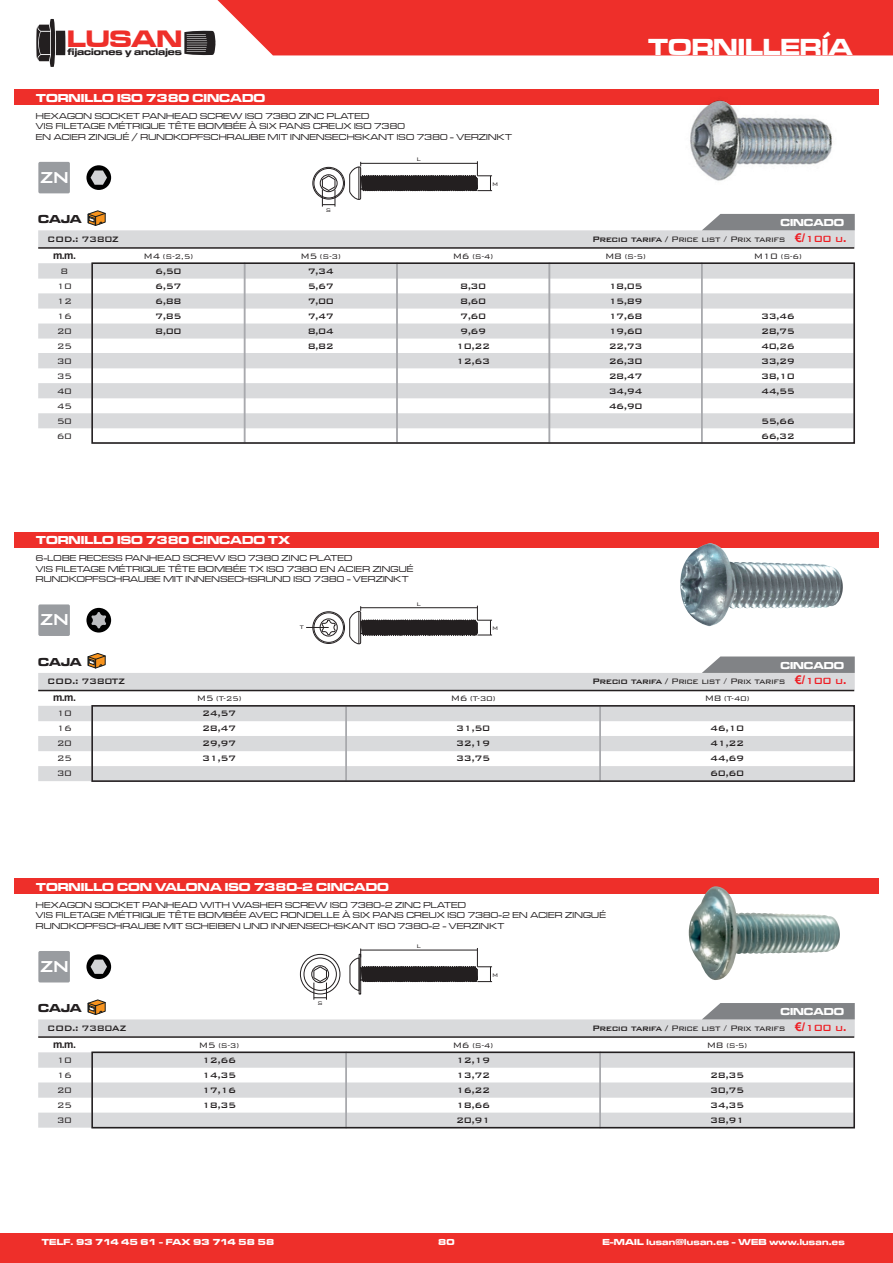
<style>
.page{position:relative;width:893px;height:1263px;background:#fff}
.page>*{position:absolute;margin:0;border:0;box-sizing:border-box;transform-origin:0 0}
.t1{font:24.6px "Microgramma D Bold Exte";color:#ee2f2a}
.t2{font:24px "Microgramma D Bold Exte";color:#fff}
.t3{font:500 21.3px "Bank Gothic BT";color:#fff}
.t4{font:700 expanded 12px "Microgramma DOT";color:#fff}
.t5{font:700 expanded 12px "Microgramma DOT";color:#231f20}
.t6{font:500 10.5px/15px "Bank Gothic BT";letter-spacing:-.05em;color:#231f20;text-align:justify}
.t7{font:300 10.5px/15px "Bank Gothic BT";letter-spacing:-.05em;color:#231f20;text-align:justify}
.t8{font:700 expanded 10.5px "Microgramma DOT";color:#fff}
.t9{font:700 10.5px "Arial";color:#231f20}
.t10{font:9.9px "Microgramma D Bold Exte";color:#231f20}
.t11{font:500 expanded 9px/10.5px "Microgramma DOT";letter-spacing:.025em;color:#231f20}
.t12{font:300 9px "Bank Gothic BT";color:#231f20}
.t13{font:9px "Microgramma D Bold Exte";letter-spacing:.025em;color:#fff}
.t14{font:300 6.9px "Bank Gothic BT";color:#231f20}
.s1{font-weight:500}
.s2{font-family:"Arial";font-weight:700;font-size:12px;color:#ee1d23}
.s3{font-weight:500;font-size:12px;color:#ee1d23}
.s4{font-size:10.5px}
</style>
<div class="page">
<svg style="left:184px;top:0;width:709px;height:55px;background:#eb3d38"></svg>
<svg style="left:36px;top:19px;width:29px;height:48px"></svg>
<div style="left:0;top:1233px;width:893px;height:30px;background:#ee2f2a"></div>
<div style="left:14px;top:89px;width:864px;height:16px;background:#ee2f2a"></div>
<div style="left:38px;top:162px;width:32px;height:31px;background:#999ca0;border-radius:2px"></div>
<div style="left:86px;top:165px;width:25px;height:25px;background:#000;border-radius:50%"></div>
<svg style="left:91px;top:170px;width:16px;height:15px"></svg>
<svg style="left:87px;top:210px;width:19px;height:16px"></svg>
<img style="left:690px;top:100px;width:143px;height:81px">
<svg style="left:38px;top:230px;width:817px;height:198px;fill:#d9dadc"></svg>
<div style="left:244px;top:262px;width:154px;height:182px;border:2px solid #a8a9ad"></div>
<div style="left:396px;top:262px;width:154px;height:182px;border:2px solid #a8a9ad"></div>
<div style="left:549px;top:262px;width:153px;height:182px;border:2px solid #a8a9ad"></div>
<div style="left:91px;top:262px;width:764px;height:182px;border:2px solid #231f20"></div>
<hr style="left:38px;top:247px;width:816px;height:2px;background:#231f20">
<div style="left:312px;top:167px;width:33px;height:32px;border:1px solid #231f20;border-radius:50%"></div>
<div style="left:314px;top:168px;width:30px;height:30px;border:1px solid #231f20;border-radius:50%"></div>
<svg style="left:349px;top:161px;width:143px;height:39px"></svg>
<div style="left:320px;top:174px;width:17px;height:18px;border:1px solid #231f20;border-radius:50%"></div>
<svg style="left:322px;top:175px;width:14px;height:32px"></svg>
<svg style="left:702px;top:214px;width:153px;height:16px;background:#888a8d"></svg>
<div style="left:14px;top:532px;width:864px;height:16px;background:#ee2f2a"></div>
<div style="left:38px;top:604px;width:32px;height:32px;background:#999ca0;border-radius:2px"></div>
<svg style="left:87px;top:653px;width:19px;height:16px"></svg>
<svg style="left:38px;top:673px;width:817px;height:108px;fill:#d9dadc"></svg>
<div style="left:91px;top:705px;width:764px;height:77px;border:2px solid #231f20"></div>
<hr style="left:38px;top:690px;width:816px;height:1px;background:#231f20">
<img style="left:680px;top:543px;width:163px;height:83px">
<div style="left:86px;top:608px;width:25px;height:24px;background:#000;border-radius:50%"></div>
<svg style="left:91px;top:612px;width:15px;height:16px"></svg>
<svg style="left:702px;top:656px;width:153px;height:17px;background:#8c8e91"></svg>
<div style="left:312px;top:611px;width:33px;height:33px;border:1px solid #231f20;border-radius:50%"></div>
<div style="left:314px;top:613px;width:30px;height:29px;border:1px solid #231f20;border-radius:50%"></div>
<svg style="left:349px;top:606px;width:143px;height:38px"></svg>
<div style="left:320px;top:618px;width:18px;height:18px;border:1px solid #231f20;border-radius:50%"></div>
<svg style="left:306px;top:616px;width:30px;height:19px"></svg>
<div style="left:14px;top:878px;width:864px;height:16px;background:#ee2f2a"></div>
<div style="left:38px;top:951px;width:32px;height:31px;background:#999ca0;border-radius:2px"></div>
<svg style="left:87px;top:999px;width:19px;height:16px"></svg>
<svg style="left:38px;top:1019px;width:817px;height:109px;fill:#d9dadc"></svg>
<div style="left:91px;top:1051px;width:764px;height:77px;border:2px solid #231f20"></div>
<hr style="left:38px;top:1036px;width:816px;height:2px;background:#231f20">
<img style="left:689px;top:886px;width:151px;height:94px">
<div style="left:86px;top:954px;width:25px;height:25px;background:#000;border-radius:50%"></div>
<svg style="left:91px;top:959px;width:16px;height:15px"></svg>
<svg style="left:702px;top:1003px;width:153px;height:16px;background:#898a8d"></svg>
<div style="left:300px;top:954px;width:40px;height:40px;border:1px solid #231f20;border-radius:50%"></div>
<div style="left:304px;top:958px;width:33px;height:32px;border:1px solid #231f20;border-radius:50%"></div>
<div style="left:311px;top:965px;width:18px;height:18px;border:1px solid #231f20;border-radius:50%"></div>
<svg style="left:313px;top:966px;width:14px;height:34px"></svg>
<div style="left:359px;top:954px;width:2px;height:40px;border:1px solid #231f20"></div>
<svg style="left:349px;top:948px;width:143px;height:43px"></svg>
<h1 class="t1" style="left:67px;top:22px;width:117px">LUSAN</h1>
<p class="t10" style="left:67px;top:45px;width:116px">fijaciones y anclajes</p>
<h2 class="t2" style="left:648px;top:31px;width:205px">TORNILLERÍA</h2>
<h3 class="t4" style="left:36px;top:90px;width:231px">TORNILLO ISO 7380 CINCADO</h3>
<p class="t11" style="left:36px;top:110px;width:477px">HEXAGON SOCKET PANHEAD SCREW ISO 7380 ZINC PLATED<br>VIS FILETAGE MÉTRIQUE TÊTE BOMBÉE À SIX PANS CREUX ISO 7380<br>EN ACIER ZINGUÉ / RUNDKOPFSCHRAUBE MIT INNENSECHSKANT ISO 7380 - VERZINKT</p>
<h3 class="t3" style="left:39px;top:166px;width:32px">ZN</h3>
<h3 class="t5" style="left:38px;top:211px;width:45px">CAJA</h3>
<p class="t9" style="left:53px;top:248px;width:24px">m.m.</p>
<p class="t7" style="left:57px;top:263px;width:17px;text-align:center">8<br>10<br>12<br>16<br>20<br>25<br>30<br>35<br>40<br>45<br>50<br>60</p>
<p class="t14" style="left:416px;top:156px;width:6px">L</p>
<p class="t14" style="left:492px;top:180px;width:8px">M</p>
<p class="t14" style="left:326px;top:206px;width:7px">S</p>
<p class="t8" style="left:780px;top:215px;width:65px">CINCADO</p>
<p class="t6" style="left:47px;top:231px;width:73px">COD.: 7380Z</p>
<p class="t7" style="left:592px;top:231px;width:256px"><span class="s1">Precio tarifa /</span> Price list / Prix tarifs <span class="s2">€/</span><span class="s3">100 u.</span></p>
<p class="t12" style="left:453px;top:251px;width:42px"><span class="s4">M6</span> (S-4)</p>
<p class="t6" style="left:456px;top:278px;width:35px;text-align:center">8,30<br>8,60<br>7,60<br>9,69<br>10,22<br>12,63</p>
<p class="t12" style="left:143px;top:251px;width:51px"><span class="s4">M4</span> (S-2,5)</p>
<p class="t6" style="left:155px;top:263px;width:28px">6,50<br>6,57<br>6,88<br>7,85<br>8,00</p>
<p class="t12" style="left:754px;top:251px;width:50px"><span class="s4">M10</span> (S-6)</p>
<p class="t12" style="left:300px;top:251px;width:42px"><span class="s4">M5</span> (S-3)</p>
<p class="t6" style="left:308px;top:263px;width:28px">7,34<br>5,67<br>7,00<br>7,47<br>8,04<br>8,82</p>
<p class="t12" style="left:605px;top:251px;width:42px"><span class="s4">M8</span> (S-5)</p>
<p class="t6" style="left:609px;top:278px;width:35px">18,05<br>15,89<br>17,68<br>19,60<br>22,73<br>26,30<br>28,47<br>34,94<br>46,90</p>
<p class="t6" style="left:761px;top:308px;width:35px">33,46<br>28,75<br>40,26<br>33,29<br>38,10<br>44,55</p>
<p class="t6" style="left:761px;top:413px;width:35px">55,66<br>66,32</p>
<h3 class="t4" style="left:36px;top:532px;width:255px">TORNILLO ISO 7380 CINCADO TX</h3>
<p class="t11" style="left:36px;top:553px;width:379px">6-LOBE RECESS PANHEAD SCREW ISO 7380 ZINC PLATED<br>VIS FILETAGE MÉTRIQUE TÊTE BOMBÉE TX ISO 7380 EN ACIER ZINGUÉ<br>RUNDKOPFSCHRAUBE MIT INNENSECHSRUND ISO 7380 - VERZINKT</p>
<h3 class="t3" style="left:39px;top:608px;width:32px">ZN</h3>
<h3 class="t5" style="left:38px;top:653px;width:45px">CAJA</h3>
<p class="t9" style="left:53px;top:691px;width:24px">m.m.</p>
<p class="t7" style="left:57px;top:706px;width:17px">10<br>16<br>20<br>25<br>30</p>
<p class="t14" style="left:416px;top:600px;width:6px">L</p>
<p class="t14" style="left:300px;top:623px;width:6px">T</p>
<p class="t14" style="left:492px;top:624px;width:8px">M</p>
<p class="t8" style="left:780px;top:658px;width:65px">CINCADO</p>
<p class="t6" style="left:47px;top:674px;width:79px">COD.: 7380TZ</p>
<p class="t7" style="left:592px;top:674px;width:256px"><span class="s1">Precio tarifa /</span> Price list / Prix tarifs <span class="s2">€/</span><span class="s3">100 u.</span></p>
<p class="t12" style="left:451px;top:694px;width:46px"><span class="s4">M6</span> (T-30)</p>
<p class="t6" style="left:456px;top:721px;width:35px">31,50<br>32,19<br>33,75</p>
<p class="t12" style="left:705px;top:694px;width:46px"><span class="s4">M8</span> (T-40)</p>
<p class="t6" style="left:710px;top:721px;width:35px">46,10<br>41,22<br>44,69<br>60,60</p>
<p class="t12" style="left:197px;top:694px;width:46px"><span class="s4">M5</span> (T-25)</p>
<p class="t6" style="left:202px;top:706px;width:35px">24,57<br>28,47<br>29,97<br>31,57</p>
<h3 class="t4" style="left:36px;top:879px;width:354px">TORNILLO CON VALONA ISO 7380-2 CINCADO</h3>
<p class="t11" style="left:36px;top:899px;width:571px">HEXAGON SOCKET PANHEAD WITH WASHER SCREW ISO 7380-2 ZINC PLATED<br>VIS FILETAGE MÉTRIQUE TÊTE BOMBÉE AVEC RONDELLE À SIX PANS CREUX ISO 7380-2 EN ACIER ZINGUÉ<br>RUNDKOPFSCHRAUBE MIT SCHEIBEN UND INNENSECHSKANT ISO 7380-2 - VERZINKT</p>
<h3 class="t3" style="left:39px;top:955px;width:32px">ZN</h3>
<h3 class="t5" style="left:38px;top:1000px;width:45px">CAJA</h3>
<p class="t9" style="left:53px;top:1037px;width:24px">m.m.</p>
<p class="t7" style="left:57px;top:1052px;width:17px">10<br>16<br>20<br>25<br>30</p>
<p class="t14" style="left:416px;top:942px;width:6px">L</p>
<p class="t14" style="left:492px;top:971px;width:8px">M</p>
<p class="t14" style="left:317px;top:999px;width:7px">S</p>
<p class="t8" style="left:780px;top:1004px;width:65px">CINCADO</p>
<p class="t6" style="left:47px;top:1020px;width:81px">COD.: 7380AZ</p>
<p class="t7" style="left:592px;top:1020px;width:256px"><span class="s1">Precio tarifa /</span> Price list / Prix tarifs <span class="s2">€/</span><span class="s3">100 u.</span></p>
<p class="t12" style="left:453px;top:1040px;width:42px"><span class="s4">M6</span> (S-4)</p>
<p class="t6" style="left:456px;top:1052px;width:35px">12,19<br>13,72<br>16,22<br>18,66<br>20,91</p>
<p class="t12" style="left:199px;top:1040px;width:42px"><span class="s4">M5</span> (S-3)</p>
<p class="t6" style="left:202px;top:1052px;width:35px">12,66<br>14,35<br>17,16<br>18,35</p>
<p class="t12" style="left:707px;top:1040px;width:42px"><span class="s4">M8</span> (S-5)</p>
<p class="t6" style="left:710px;top:1067px;width:35px">28,35<br>30,75<br>34,35<br>38,91</p>
<p class="t13" style="left:42px;top:1236px;width:234px">TELF. 93 714 45 61 - FAX 93 714 58 58</p>
<p class="t13" style="left:438px;top:1236px;width:18px">80</p>
<p class="t13" style="left:602px;top:1236px;width:244px">E-MAIL lusan@lusan.es - WEB www.lusan.es</p>
</div>
